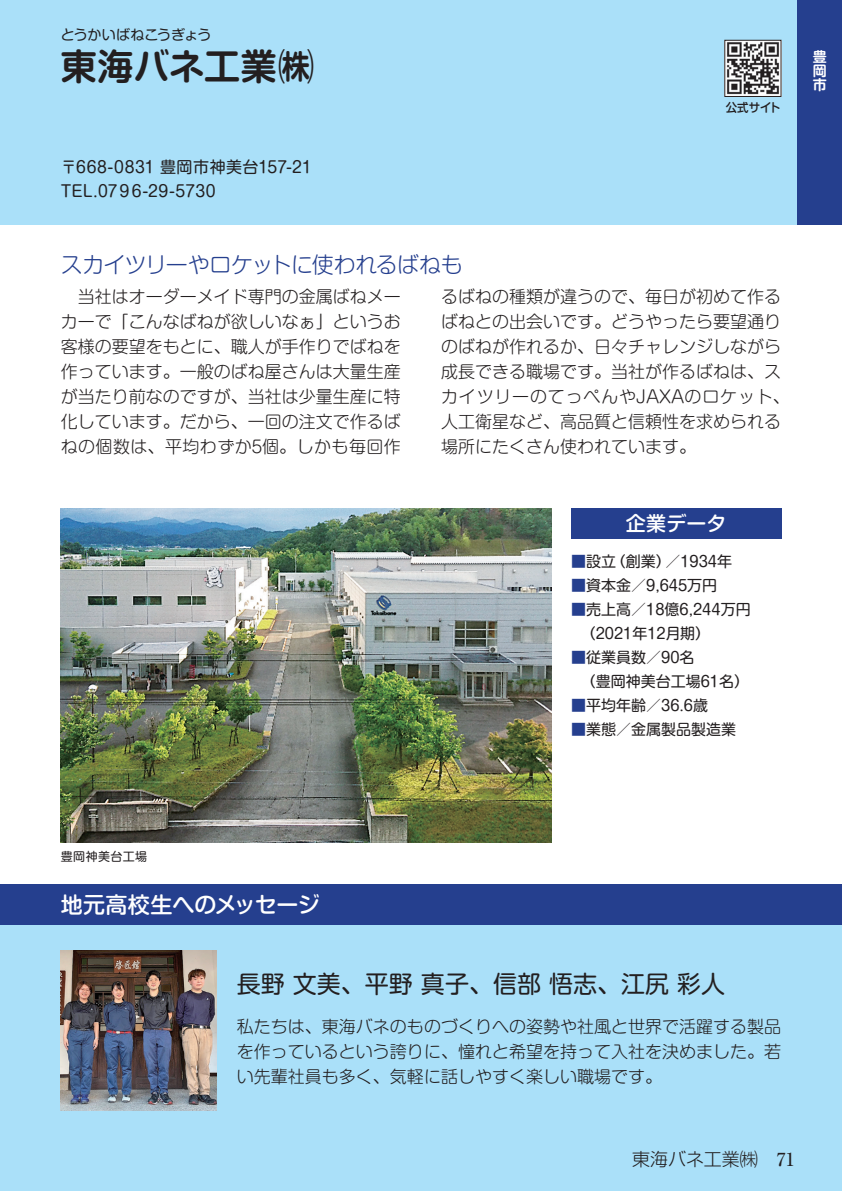
<style>
.page{position:relative;width:842px;height:1191px;background:#fff}
.page>*{position:absolute;margin:0;border:0;box-sizing:border-box;transform-origin:0 0}
.t1{font:700 36px "Shin M Go Pro De";color:#231f20}
.t2{font:24px "Shin M Go Pro";color:#231f20}
.t3{font:300 22px "Shin M Go Pro";letter-spacing:-.03em;color:#253f8e}
.t4{font:500 22px "Shin M Go Pro";letter-spacing:-.005em;color:#fff}
.t5{font:500 20px "Shin M Go Pro";letter-spacing:.005em;color:#fff}
.t6{font:300 18px "Shin M Go Pro";color:#231f20}
.t7{font:500 18px "Ryumin Pro";color:#231f20}
.t8{font:300 17px/25px "Shin M Go Pro";color:#231f20;text-align:justify}
.t9{font:16px/24px "Shin M Go Pro";letter-spacing:.015em;color:#231f20}
.t10{font:15px/24px "Shin M Go Pro";color:#231f20}
.t11{font:14px "Shin M Go Pro";letter-spacing:-.03em;color:#231f20}
.t12{font:700 14px/14px "Shin M Go Pro De";color:#fff;text-align:justify}
.t13{font:12px "Shin M Go Pro";letter-spacing:.035em;color:#231f20}
.t14{font:500 12px "Shin M Go Pro";letter-spacing:-.005em;color:#231f20;scale:.95 1}
.s1{color:#253f8e}
</style>
<div class="page">
<div style="left:0;top:884px;width:841px;height:307px;background:#aae0f9"></div>
<div style="left:0;top:884px;width:841px;height:40px;background:#253f8e"></div>
<div style="left:0;top:0;width:841px;height:224px;background:#aae0f9"></div>
<div style="left:797px;top:0;width:44px;height:224px;background:#253f8e"></div>
<img style="left:61px;top:508px;width:490px;height:334px">
<div style="left:571px;top:508px;width:210px;height:30px;background:#253f8e"></div>
<img style="left:61px;top:950px;width:156px;height:160px">
<img style="left:726px;top:42px;width:53px;height:53px">
<div style="left:724px;top:40px;width:57px;height:57px;border:1px solid #231f20"></div>
<p class="t11" style="left:61px;top:24px;width:152px">とうかいばねこうぎょう</p>
<h1 class="t1" style="left:61px;top:37px;width:255px">東海バネ工業㈱</h1>
<p class="t9" style="left:61px;top:153px;width:253px">〒668-0831 豊岡市神美台157-21<br>TEL.07９6-29-5730</p>
<p class="t3" style="left:61px;top:247px;width:403px">スカイツリーやロケットに使われるばねも</p>
<p class="t14" style="left:725px;top:97px;width:59px">公式サイト</p>
<p class="t8" style="left:61px;top:282px;width:342px">　当社はオーダーメイド専門の金属ばねメーカーで「こんなばねが欲しいなぁ」というお客様の要望をもとに、職人が手作りでばねを作っています。一般のばね屋さんは大量生産が当たり前なのですが、当社は少量生産に特化しています。だから、一回の注文で作るばねの個数は、平均わずか5個。しかも毎回作</p>
<p class="t8" style="left:441px;top:282px;width:350px;text-align:left">るばねの種類が違うので、毎日が初めて作るばねとの出会いです。どうやったら要望通りのばねが作れるか、日々チャレンジしながら成長できる職場です。当社が作るばねは、スカイツリーのてっぺんやJAXAのロケット、人工衛星など、高品質と信頼性を求められる場所にたくさん使われています。</p>
<p class="t5" style="left:625px;top:507px;width:102px">企業データ</p>
<p class="t10" style="left:571px;top:548px;width:162px"><span class="s1">■</span>設立（創業）／1934年</p>
<p class="t10" style="left:571px;top:572px;width:148px"><span class="s1">■</span>資本金／9,645万円</p>
<p class="t10" style="left:571px;top:596px;width:181px"><span class="s1">■</span>売上高／18億6,244万円　（2021年12月期）</p>
<p class="t10" style="left:571px;top:644px;width:179px"><span class="s1">■</span>従業員数／90名<br>　（豊岡神美台工場61名）</p>
<p class="t10" style="left:571px;top:692px;width:138px"><span class="s1">■</span>平均年齢／36.6歳</p>
<p class="t10" style="left:571px;top:716px;width:166px"><span class="s1">■</span>業態／金属製品製造業</p>
<p class="t12" style="left:812px;top:48px;width:15px">豊岡市</p>
<p class="t13" style="left:61px;top:847px;width:88px">豊岡神美台工場</p>
<p class="t4" style="left:61px;top:886px;width:260px">地元高校生へのメッセージ</p>
<h2 class="t2" style="left:237px;top:964px;width:489px">長野 文美、平野 真子、信部 悟志、江尻 彩人</h2>
<p class="t8" style="left:237px;top:1012px;width:545px">私たちは、東海バネのものづくりへの姿勢や社風と世界で活躍する製品を作っているという誇りに、憧れと希望を持って入社を決めました。若い先輩社員も多く、気軽に話しやすく楽しい職場です。</p>
<p class="t6" style="left:632px;top:1145px;width:127px">東海バネ工業㈱</p>
<p class="t7" style="left:776px;top:1145px;width:19px">71</p>
</div>
